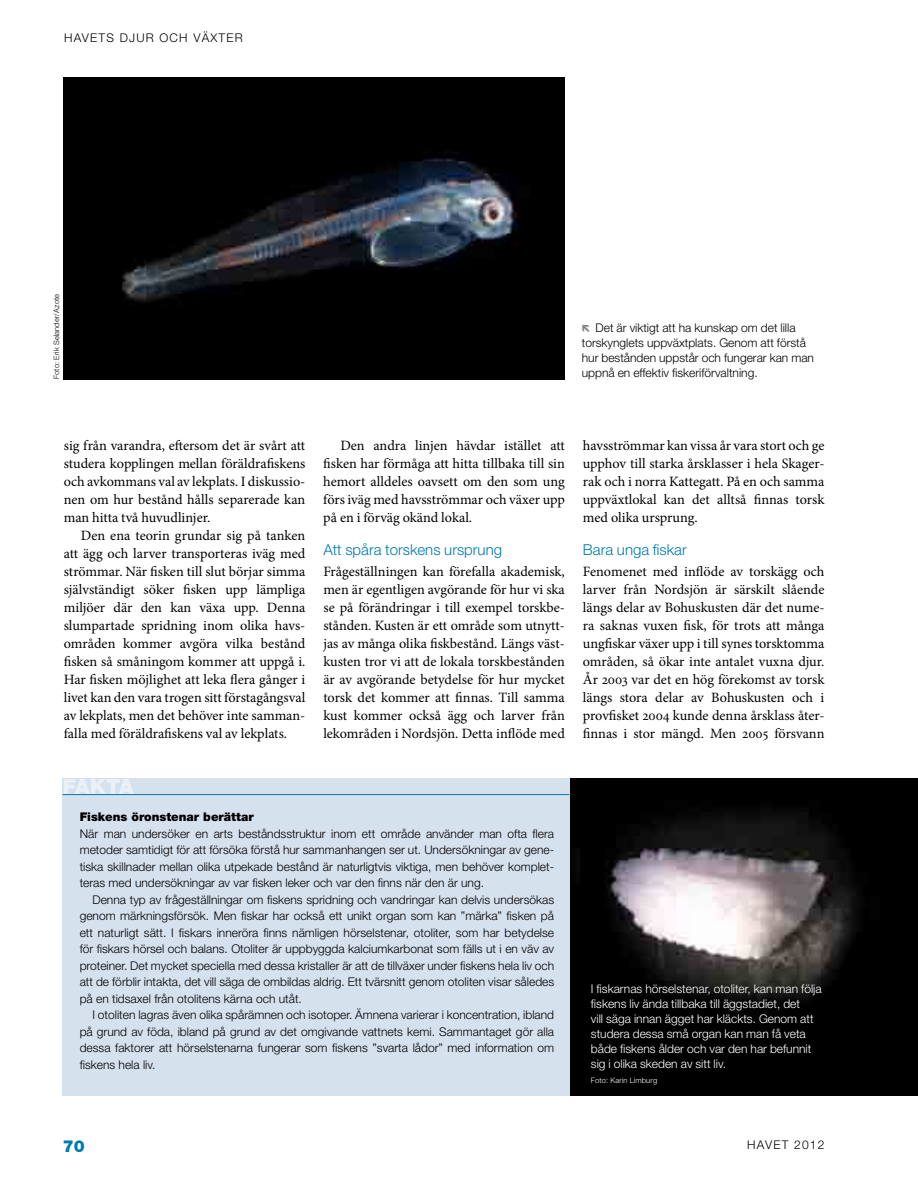
<style>
.page{position:relative;width:918px;height:1188px;background:#fff}
.page>*{position:absolute;margin:0;border:0;box-sizing:border-box;transform-origin:0 0}
.t1{font:900 21px "Helvetica Neue";letter-spacing:-.03em;color:#ebf0f6}
.t2{font:900 16.5px "Helvetica Neue";color:#007aae}
.t3{font:300 15px "Helvetica Neue";color:#007aae}
.t4{font:14.25px/18px "Minion Pro";color:#000;text-align:justify}
.t5{font:300 12px/16.5px "Helvetica Neue";color:#000;text-align:justify}
.t6{font:300 12px/15px "Helvetica Neue";color:#fff}
.t7{font:300 12px "Helvetica Neue";letter-spacing:.1em;color:#000}
.t8{font:900 12px "Helvetica Neue";color:#000}
.t9{font:300 7.5px "Helvetica Neue";letter-spacing:.02em;color:#000}
.t10{font:300 7.5px "Helvetica Neue";letter-spacing:.02em;color:#fff}
.s1{font-family:"Minion Regular SC"}
</style>
<div class="page">
<img style="left:64px;top:78px;width:501px;height:301px">
<div style="left:63px;top:778px;width:508px;height:318px;background:#d6e1ee"></div>
<hr style="left:63px;top:794px;width:506px;height:1px;background:#007aae">
<img style="left:570px;top:778px;width:348px;height:318px">
<p class="t7" style="left:64px;top:30px;width:180px">havets djur och växter</p>
<p class="t9" style="left:52px;top:379px;width:87px;rotate:-90deg">Foto: Erik Selander/Azote</p>
<p class="t5" style="left:582px;top:320px;width:234px;line-height:15px;text-align:left;text-indent:14px">Det är viktigt att ha kunskap om det lilla torskynglets uppväxtplats. Genom att förstå hur bestånden uppstår och fungerar kan man uppnå en effektiv fiskeriförvaltning.</p>
<p class="t4" style="left:64px;top:437px;width:243px">sig från varandra, eftersom det är svårt att studera kopplingen mellan föräldrafiskens och avkommans val av lekplats. I diskussio&shy;nen om hur bestånd hålls separerade kan man hitta två huvudlinjer.</p>
<p class="t4" style="left:64px;top:527px;width:243px;text-indent:17px">Den ena teorin grundar sig på tanken att ägg och larver transporteras iväg med strömmar. När fisken till slut börjar simma självständigt söker fisken upp lämpliga miljöer där den kan växa upp. Denna slumpartade spridning inom olika havs&shy;områden kommer avgöra vilka bestånd fisken så småningom kommer att uppgå i.<br>Har fisken möjlighet att leka flera gånger i livet kan den vara trogen sitt förstagångsval av lekplats, men det behöver inte samman&shy;falla med föräldrafiskens val av lekplats.</p>
<h1 class="t1" style="left:63px;top:774px;width:73px">fakta</h1>
<p class="t4" style="left:323px;top:436px;width:243px;text-indent:17px">Den andra linjen hävdar istället att fisken har förmåga att hitta tillbaka till sin hemort alldeles oavsett om den som ung förs iväg med havsströmmar och växer upp på en i förväg okänd lokal.</p>
<p class="t3" style="left:323px;top:540px;width:180px">Att spåra torskens ursprung</p>
<p class="t4" style="left:323px;top:563px;width:243px">Frågeställningen kan förefalla akademisk, men är egentligen avgörande för hur vi ska se på förändringar i till exempel torskbe&shy;stånden. Kusten är ett område som utnytt&shy;jas av många olika fiskbestånd. Längs väst&shy;kusten tror vi att de lokala torskbestånden är av avgörande betydelse för hur mycket torsk det kommer att finnas. Till samma kust kommer också ägg och larver från lekområden i Nordsjön. Detta inflöde med</p>
<p class="t8" style="left:80px;top:810px;width:176px">Fiskens öronstenar berättar</p>
<p class="t5" style="left:80px;top:825px;width:476px">När man undersöker en arts beståndsstruktur inom ett område använder man ofta flera metoder samtidigt för att försöka förstå hur sammanhangen ser ut. Undersökningar av gene&shy;tiska skillnader mellan olika utpekade bestånd är naturligtvis viktiga, men behöver komplet&shy;teras med undersökningar av var fisken leker och var den finns när den är ung.</p>
<p class="t5" style="left:80px;top:891px;width:476px;text-indent:13px">Denna typ av frågeställningar om fiskens spridning och vandringar kan delvis undersökas genom märkningsförsök. Men fiskar har också ett unikt organ som kan ”märka” fisken på ett naturligt sätt. I fiskars inneröra finns nämligen hörselstenar, otoliter, som har betydelse för fiskars hörsel och balans. Otoliter är uppbyggda kalciumkarbonat som fälls ut i en väv av proteiner. Det mycket speciella med dessa kristaller är att de tillväxer under fiskens hela liv och att de förblir intakta, det vill säga de ombildas aldrig. Ett tvärsnitt genom otoliten visar således på en tidsaxel från otolitens kärna och utåt.</p>
<p class="t5" style="left:80px;top:1006px;width:476px;text-indent:13px">I otoliten lagras även olika spårämnen och isotoper. Ämnena varierar i koncentration, ibland på grund av föda, ibland på grund av det omgivande vattnets kemi. Sammantaget gör alla dessa faktorer att hörselstenarna fungerar som fiskens ”svarta lådor” med information om fiskens hela liv.</p>
<p class="t4" style="left:583px;top:436px;width:243px">havsströmmar kan vissa år vara stort och ge upphov till starka årsklasser i hela Skager&shy;rak och i norra Kattegatt. På en och samma uppväxtlokal kan det alltså finnas torsk med olika ursprung.</p>
<p class="t3" style="left:583px;top:540px;width:105px">Bara unga fiskar</p>
<p class="t4" style="left:583px;top:563px;width:243px">Fenomenet med inflöde av torskägg och larver från Nordsjön är särskilt slående längs delar av Bohuskusten där det nume&shy;ra saknas vuxen fisk, för trots att många ungfiskar växer upp i till synes torsktomma områden, så ökar inte antalet vuxna djur.<br>År <span class="s1">2003</span> var det en hög förekomst av torsk längs stora delar av Bohuskusten och i provfisket <span class="s1">2004</span> kunde denna årsklass åter&shy;finnas i stor mängd. Men <span class="s1">2005</span> försvann</p>
<p class="t6" style="left:591px;top:981px;width:232px">I fiskarnas hörselstenar, otoliter, kan man följa fiskens liv ända tillbaka till äggstadiet, det<br>vill säga innan ägget har kläckts. Genom att studera dessa små organ kan man få veta både fiskens ålder och var den har befunnit sig i olika skeden av sitt liv.</p>
<p class="t10" style="left:591px;top:1076px;width:68px">Foto: Karin Limburg</p>
<p class="t2" style="left:63px;top:1136px;width:24px">70</p>
<p class="t7" style="left:747px;top:1137px;width:79px">havet 2012</p>
</div>
